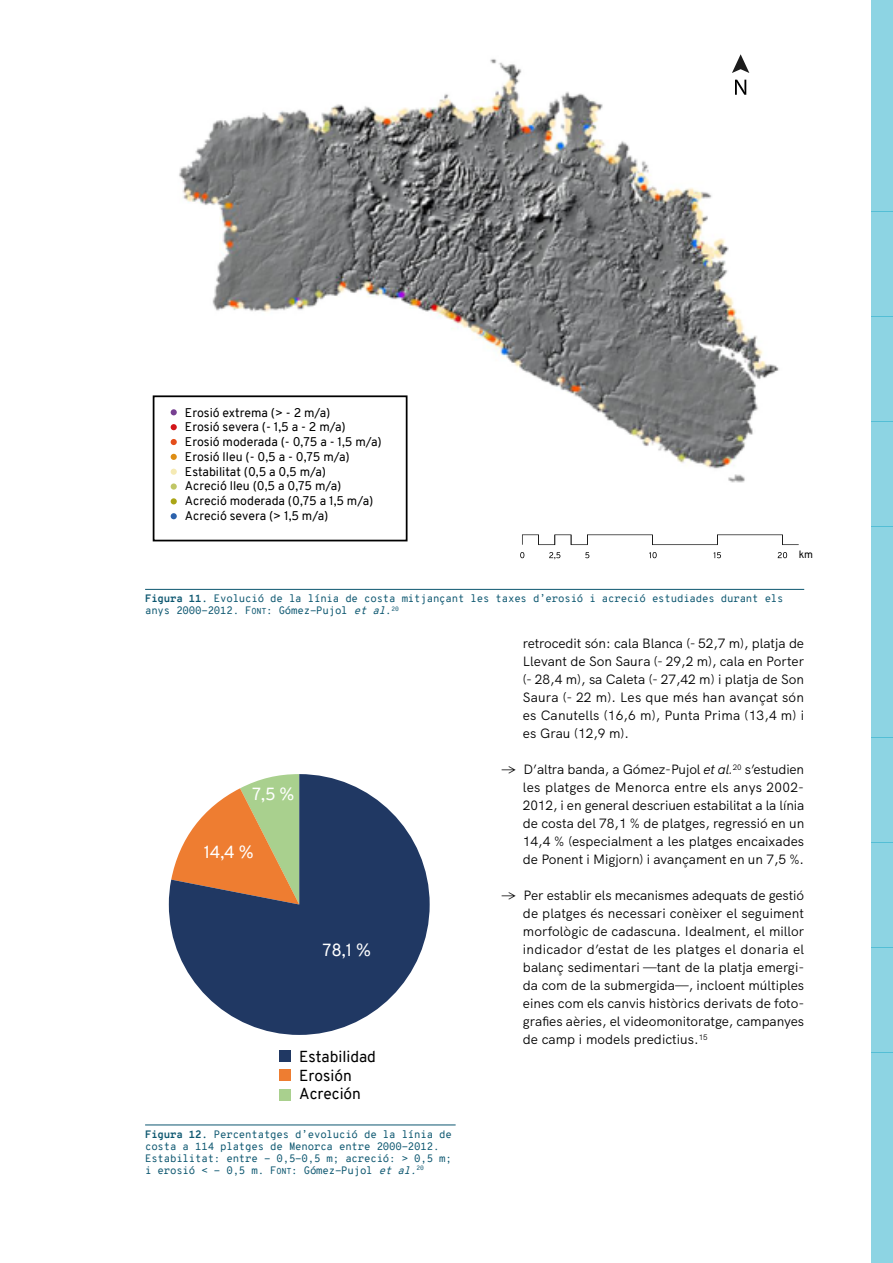
<style>
.page{position:relative;width:893px;height:1263px;background:#fff}
.page>*{position:absolute;margin:0;border:0;box-sizing:border-box;transform-origin:0 0}
.t1{font:17.1px "Overpass";color:#fff}
.t2{font:15.6px/18.6px "Overpass";color:#000}
.t3{font:13.5px/18px "HK Grotesk";color:#000;text-align:justify}
.t4{font:12.3px/14.7px "Overpass";color:#000}
.t5{font:10.5px/12px "Overpass Mono";letter-spacing:-.02em;color:#0d5770}
.t6{font:10.5px "Overpass";color:#000}
.s1{font-weight:700}
.s2{font-family:"Overpass Mono Regular SC800"}
.s3{font-family:"Overpass Mono Regular SC800";font-size:8.4px}
.s4{font-style:italic}
</style>
<div class="page">
<div style="left:872px;top:0;width:21px;height:106px;background:#8dd4e3"></div>
<div style="left:872px;top:421px;width:21px;height:106px;background:#8dd4e3"></div>
<div style="left:872px;top:842px;width:21px;height:105px;background:#8dd4e3"></div>
<div style="left:872px;top:211px;width:21px;height:105px;background:#8dd4e3"></div>
<div style="left:872px;top:632px;width:21px;height:105px;background:#8dd4e3"></div>
<div style="left:872px;top:1053px;width:21px;height:105px;background:#8dd4e3"></div>
<div style="left:872px;top:106px;width:21px;height:105px;background:#8dd4e3"></div>
<div style="left:872px;top:527px;width:21px;height:105px;background:#8dd4e3"></div>
<div style="left:872px;top:947px;width:21px;height:106px;background:#8dd4e3"></div>
<div style="left:872px;top:316px;width:21px;height:106px;background:#8dd4e3"></div>
<div style="left:872px;top:737px;width:21px;height:105px;background:#8dd4e3"></div>
<div style="left:872px;top:1158px;width:21px;height:105px;background:#8dd4e3"></div>
<img style="left:152px;top:59px;width:627px;height:483px">
<div style="left:154px;top:396px;width:253px;height:144px;background:#fff"></div>
<div style="left:153px;top:395px;width:254px;height:146px;border:2px solid #000"></div>
<svg style="left:171px;top:409px;width:6px;height:6px"></svg>
<svg style="left:171px;top:424px;width:6px;height:6px"></svg>
<svg style="left:171px;top:439px;width:6px;height:6px"></svg>
<svg style="left:171px;top:454px;width:6px;height:6px"></svg>
<svg style="left:171px;top:469px;width:6px;height:6px"></svg>
<div style="left:171px;top:483px;width:6px;height:7px;background:#c0c666;border-radius:50%"></div>
<svg style="left:171px;top:498px;width:6px;height:6px"></svg>
<svg style="left:171px;top:513px;width:6px;height:6px"></svg>
<hr style="left:145px;top:589px;width:659px;height:1px;background:#0d5770">
<hr style="left:145px;top:1125px;width:311px;height:1px;background:#0d5770">
<svg style="left:169px;top:774px;width:261px;height:261px;fill:#203863"></svg>
<div style="left:279px;top:1050px;width:12px;height:12px;background:#203863"></div>
<div style="left:279px;top:1069px;width:12px;height:12px;background:#ee7d31"></div>
<div style="left:279px;top:1089px;width:12px;height:12px;background:#a9d08e"></div>
<div style="left:716px;top:68px;width:71px;height:52px;background:#fff"></div>
<svg style="left:732px;top:54px;width:17px;height:19px"></svg>
<svg style="left:735px;top:80px;width:11px;height:15px"></svg>
<div style="left:504px;top:517px;width:308px;height:56px;background:#fff"></div>
<svg style="left:522px;top:534px;width:277px;height:11px"></svg>
<svg style="left:520px;top:552px;width:4px;height:6px"></svg>
<svg style="left:549px;top:552px;width:11px;height:7px"></svg>
<svg style="left:585px;top:552px;width:4px;height:6px"></svg>
<svg style="left:649px;top:552px;width:8px;height:6px"></svg>
<svg style="left:713px;top:552px;width:8px;height:6px"></svg>
<svg style="left:778px;top:552px;width:9px;height:6px"></svg>
<p class="t4" style="left:185px;top:405px;width:198px">Erosió extrema (&gt; - 2 m/a)<br>Erosió severa (- 1,5 a - 2 m/a)<br>Erosió moderada (- 0,75 a - 1,5 m/a)<br>Erosió lleu (- 0,5 a - 0,75 m/a)<br>Estabilitat (0,5 a 0,5 m/a)<br>Acreció lleu (0,5 a 0,75 m/a)<br>Acreció moderada (0,75 a 1,5 m/a)<br>Acreció severa (&gt; 1,5 m/a)</p>
<p class="t5" style="left:145px;top:593px;width:640px"><span class="s1">Figura 11.</span> Evolució de la línia de costa mitjançant les taxes d’erosió i acreció estudiades durant els anys 2000-2012. <span class="s2">F</span><span class="s3">ONT</span>: Gómez-Pujol <span class="s4">et al</span>.<sup>20</sup></p>
<p class="t6" style="left:799px;top:547px;width:16px">km</p>
<p class="t1" style="left:252px;top:782px;width:44px">7,5 %</p>
<p class="t1" style="left:204px;top:840px;width:52px">14,4 %</p>
<p class="t1" style="left:323px;top:937px;width:50px">78,1 %</p>
<p class="t2" style="left:299px;top:1047px;width:78px">Estabilidad<br>Erosión<br>Acreción</p>
<p class="t5" style="left:145px;top:1128px;width:308px"><span class="s1">Figura 12.</span> Percentatges d’evolució de la línia de costa a 114 platges de Menorca entre 2000-2012.<br>Estabilitat: entre - 0,5-0,5 m; acreció: &gt; 0,5 m; i erosió &lt; - 0,5 m. <span class="s2">F</span><span class="s3">ONT</span>: Gómez-Pujol <span class="s4">et al.</span><sup>20</sup></p>
<p class="t3" style="left:523px;top:633px;width:283px">retrocedit són: cala Blanca (- 52,7 m), platja de Llevant de Son Saura (- 29,2 m), cala en Porter (- 28,4 m), sa Caleta (- 27,42 m) i platja de Son Saura (- 22 m). Les que més han avançat són es Canutells (16,6 m), Punta Prima (13,4 m) i es Grau (12,9 m).</p>
<p class="t3" style="left:523px;top:759px;width:283px;text-indent:-21px">→ D’altra banda, a Gómez-Pujol <span class="s4">et al.</span><sup>20</sup> s’estudien les platges de Menorca entre els anys 2002- 2012, i en general descriuen estabilitat a la línia de costa del 78,1 % de platges, regressió en un 14,4 % (especialment a les platges encaixades de Ponent i Migjorn) i avançament en un 7,5 %.</p>
<p class="t3" style="left:523px;top:885px;width:283px;text-indent:-21px">→ Per establir els mecanismes adequats de gestió de platges és necessari conèixer el seguiment morfològic de cadascuna. Idealment, el millor indicador d’estat de les platges el donaria el balanç sedimentari —tant de la platja emergi&shy;da com de la submergida—, incloent múltiples eines com els canvis històrics derivats de foto&shy;grafies aèries, el videomonitoratge, campanyes de camp i models predictius.<sup>15</sup></p>
</div>
